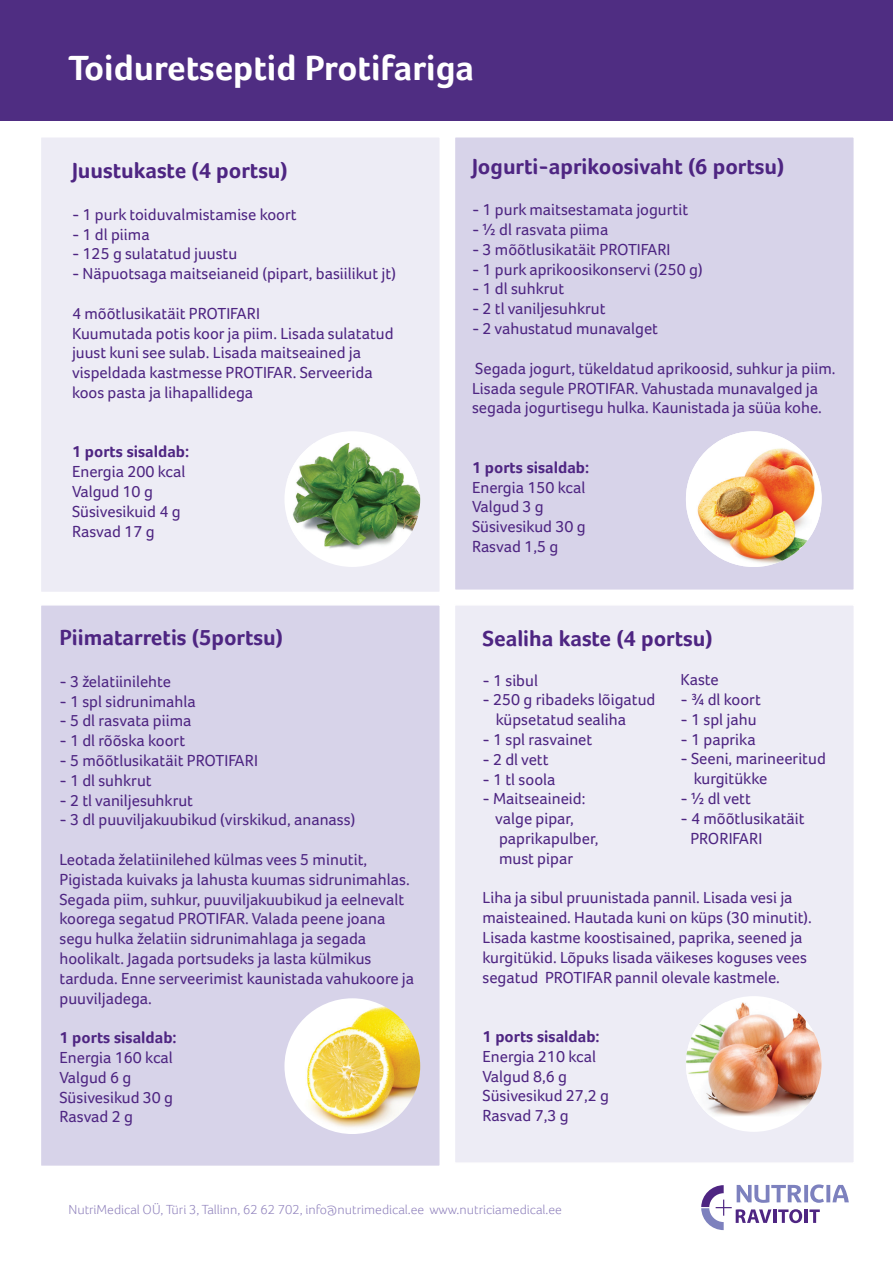
<style>
.page{position:relative;width:893px;height:1263px;background:#fff}
.page>*{position:absolute;margin:0;border:0;box-sizing:border-box;transform-origin:0 0}
.t1{font:700 36px "Foco Corp";color:#fff}
.t2{font:700 22.5px "Foco Corp";color:#4e2582}
.t3{font:16.5px/19.8px "Foco Corp";color:#4e2582}
.t4{font:700 16.5px "Foco Corp";color:#4e2582}
.t5{font:300 13.5px "Foco Corp";color:#9183bd}
</style>
<div class="page">
<div style="left:40px;top:136px;width:401px;height:457px;background:#edecf5;border:2px solid #fff"></div>
<div style="left:40px;top:604px;width:401px;height:563px;background:#d7d3e9;border:2px solid #fff"></div>
<div style="left:454px;top:136px;width:401px;height:455px;background:#d7d3e9;border:2px solid #fff"></div>
<div style="left:454px;top:604px;width:401px;height:560px;background:#edecf5;border:2px solid #fff"></div>
<div style="left:0;top:0;width:893px;height:120px;background:#4f2d82"></div>
<img style="left:284px;top:998px;width:136px;height:136px;border-radius:68px">
<div style="left:284px;top:431px;width:136px;height:136px;background:#fff;border-radius:50%"></div>
<img style="left:287px;top:443px;width:133px;height:107px">
<img style="left:686px;top:431px;width:136px;height:136px;border-radius:68px">
<div style="left:686px;top:996px;width:136px;height:136px;background:#fff;border-radius:50%"></div>
<img style="left:686px;top:1002px;width:136px;height:114px">
<svg style="left:701px;top:1184px;width:148px;height:46px"></svg>
<h1 class="t1" style="left:68px;top:46px;width:407px">Toiduretseptid Protifariga</h1>
<h2 class="t2" style="left:72px;top:157px;width:217px">Juustukaste (4 portsu)</h2>
<p class="t3" style="left:72px;top:204px;width:226px">- 1 purk toiduvalmistamise koort</p>
<p class="t3" style="left:72px;top:224px;width:79px">- 1 dl piima</p>
<p class="t3" style="left:72px;top:244px;width:167px">- 125 g sulatatud juustu</p>
<p class="t3" style="left:72px;top:264px;width:325px">- Näpuotsaga maitseianeid (pipart, basiilikut jt)</p>
<p class="t3" style="left:72px;top:303px;width:323px">4 mõõtlusikatäit PROTIFARI<br>Kuumutada potis koor ja piim. Lisada sulatatud juust kuni see sulab. Lisada maitseained ja vispeldada kastmesse PROTIFAR. Serveerida koos pasta ja lihapallidega</p>
<p class="t4" style="left:72px;top:442px;width:119px">1 ports sisaldab:</p>
<p class="t3" style="left:72px;top:462px;width:115px">Energia 200 kcal<br>Valgud 10 g<br>Süsivesikuid 4 g<br>Rasvad 17 g</p>
<h2 class="t2" style="left:59px;top:624px;width:225px">Piimatarretis (5portsu)</h2>
<p class="t3" style="left:59px;top:671px;width:113px">- 3 želatiinilehte</p>
<p class="t3" style="left:59px;top:691px;width:138px">- 1 spl sidrunimahla</p>
<p class="t3" style="left:59px;top:711px;width:134px">- 5 dl rasvata piima</p>
<p class="t3" style="left:59px;top:731px;width:127px">- 1 dl rõõska koort</p>
<p class="t3" style="left:59px;top:750px;width:200px">- 5 mõõtlusikatäit PROTIFARI</p>
<p class="t3" style="left:59px;top:770px;width:94px">- 1 dl suhkrut</p>
<p class="t3" style="left:59px;top:790px;width:135px">- 2 tl vaniljesuhkrut</p>
<p class="t3" style="left:59px;top:810px;width:297px">- 3 dl puuviljakuubikud (virskikud, ananass)</p>
<p class="t3" style="left:59px;top:849px;width:356px">Leotada želatiinilehed külmas vees 5 minutit, Pigistada kuivaks ja lahusta kuumas sidrunimahlas.<br>Segada piim, suhkur, puuviljakuubikud ja eelnevalt koorega segatud PROTIFAR. Valada peene joana segu hulka želatiin sidrunimahlaga ja segada hoolikalt. Jagada portsudeks ja lasta külmikus tarduda. Enne serveerimist kaunistada vahukoore ja puuviljadega.</p>
<p class="t4" style="left:59px;top:1028px;width:119px">1 ports sisaldab:</p>
<p class="t3" style="left:59px;top:1047px;width:115px">Energia 160 kcal<br>Valgud 6 g<br>Süsivesikud 30 g<br>Rasvad 2 g</p>
<h2 class="t2" style="left:472px;top:153px;width:314px">Jogurti-aprikoosivaht (6 portsu)</h2>
<p class="t3" style="left:472px;top:200px;width:218px">- 1 purk maitsestamata jogurtit</p>
<p class="t3" style="left:472px;top:219px;width:138px">- ½ dl rasvata piima</p>
<p class="t3" style="left:472px;top:239px;width:200px">- 3 mõõtlusikatäit PROTIFARI</p>
<p class="t3" style="left:472px;top:259px;width:232px">- 1 purk aprikoosikonservi (250 g)</p>
<p class="t3" style="left:472px;top:279px;width:94px">- 1 dl suhkrut</p>
<p class="t3" style="left:472px;top:299px;width:135px">- 2 tl vaniljesuhkrut</p>
<p class="t3" style="left:472px;top:318px;width:188px">- 2 vahustatud munavalget</p>
<p class="t3" style="left:472px;top:358px;width:365px">Segada jogurt, tükeldatud aprikoosid, suhkur ja piim.<br>Lisada segule PROTIFAR. Vahustada munavalged ja segada jogurtisegu hulka. Kaunistada ja süüa kohe.</p>
<p class="t4" style="left:472px;top:457px;width:119px">1 ports sisaldab:</p>
<p class="t3" style="left:472px;top:477px;width:115px">Energia 150 kcal<br>Valgud 3 g<br>Süsivesikud 30 g<br>Rasvad 1,5 g</p>
<h2 class="t2" style="left:482px;top:625px;width:232px">Sealiha kaste (4 portsu)</h2>
<p class="t3" style="left:482px;top:670px;width:57px">- 1 sibul</p>
<p class="t3" style="left:496px;top:690px;width:161px;text-indent:-13px">- 250 g ribadeks lõigatud küpsetatud sealiha</p>
<p class="t3" style="left:482px;top:729px;width:111px">- 1 spl rasvainet</p>
<p class="t3" style="left:482px;top:749px;width:68px">- 2 dl vett</p>
<p class="t3" style="left:482px;top:769px;width:74px">- 1 tl soola</p>
<p class="t3" style="left:495px;top:789px;width:105px;text-indent:-13px">- Maitseaineid: valge pipar, paprikapulber, must pipar</p>
<p class="t3" style="left:482px;top:888px;width:331px">Liha ja sibul pruunistada pannil. Lisada vesi ja maisteained. Hautada kuni on küps (30 minutit).<br>Lisada kastme koostisained, paprika, seened ja kurgitükid. Lõpuks lisada väikeses koguses vees segatud PROTIFAR pannil olevale kastmele.</p>
<p class="t3" style="left:680px;top:670px;width:40px">Kaste</p>
<p class="t3" style="left:680px;top:689px;width:82px">- ¾ dl koort</p>
<p class="t3" style="left:680px;top:709px;width:78px">- 1 spl jahu</p>
<p class="t3" style="left:680px;top:729px;width:77px">- 1 paprika</p>
<p class="t3" style="left:694px;top:749px;width:134px;text-indent:-13px">- Seeni, marineeritud kurgitükke</p>
<p class="t3" style="left:680px;top:788px;width:72px">- ½ dl vett</p>
<p class="t3" style="left:690px;top:808px;width:116px;text-indent:-10px">- 4 mõõtlusikatäit<br>PRORIFARI</p>
<p class="t4" style="left:482px;top:1027px;width:119px">1 ports sisaldab:</p>
<p class="t3" style="left:482px;top:1046px;width:128px">Energia 210 kcal<br>Valgud 8,6 g<br>Süsivesikud 27,2 g<br>Rasvad 7,3 g</p>
<p class="t5" style="left:68px;top:1202px;width:495px">NutriMedical OÜ, Türi 3, Tallinn, 62 62 702, info@nutrimedical.ee www.nutriciamedical.ee</p>
</div>
